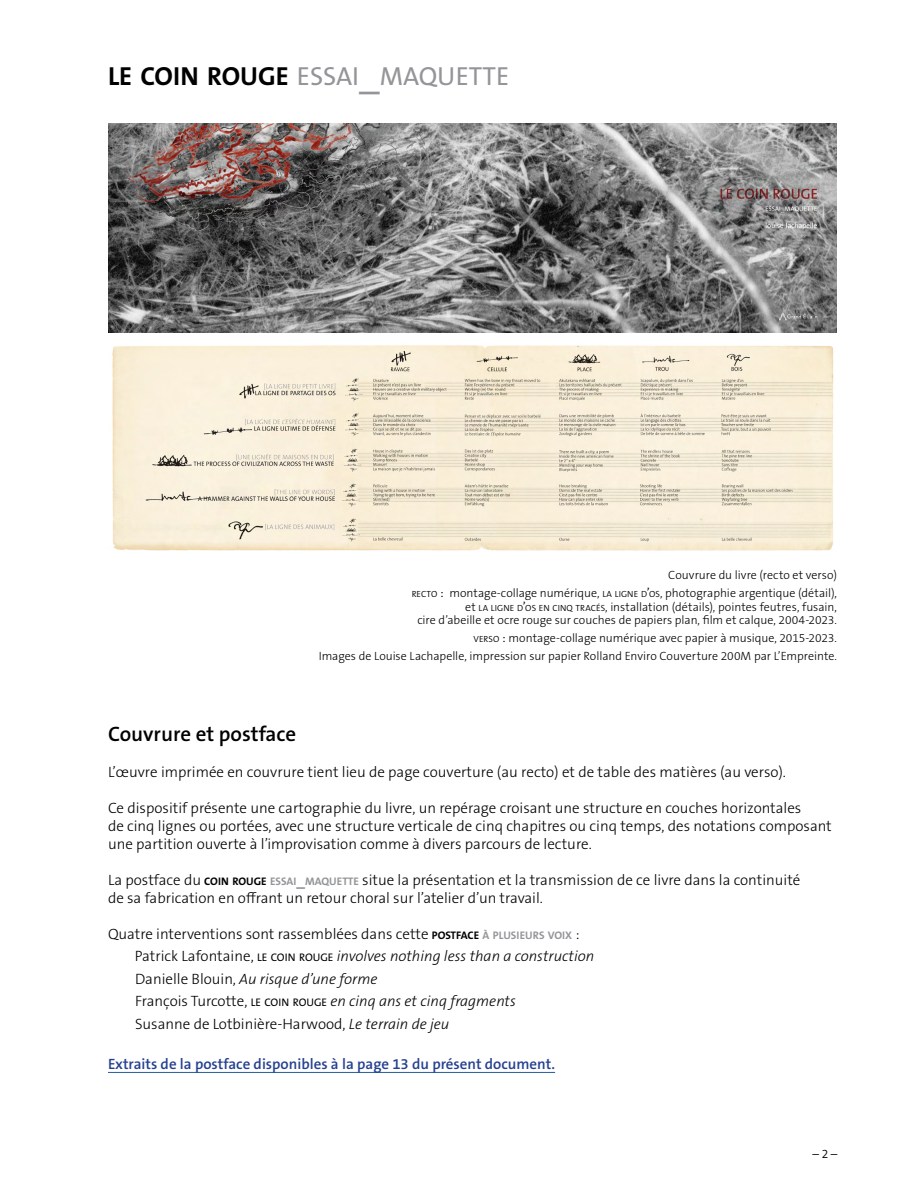
<style>
.page{position:relative;width:918px;height:1188px;background:#fff}
.page>*{position:absolute;margin:0;border:0;box-sizing:border-box;transform-origin:0 0}
.t1{font:26.25px "The Sans B W5 Plain";color:#939598}
.t2{font:600 21px "The Sans B W6";color:#000}
.t3{font:300 15px/22.5px "The Sans B W3";color:#000}
.t4{font:600 15px "The Sans B W6";color:#25408f}
.t5{font:300 12px/18px "The Sans B W3";color:#000;text-align:right}
.t6{font:300 12px "The Sans B W4";color:#000}
.s1{font-family:"The Sans B W7";font-weight:700;color:#000}
.s2{font-size:37.5px}
.s3{font-family:"The Sans B W4";font-size:8.85px}
.s4{font-family:"The Sans B W4";font-size:12.75px}
.s5{font-family:"The Sans B W7";font-weight:700;font-size:10.95px}
.s6{font-family:"The Sans B W7";font-weight:700;font-size:10.95px;color:#939598}
.s7{font-family:"The Sans B W7";font-weight:700;font-size:15.75px;color:#939598}
.s8{font-family:"The Sans B W5 Plain";font-weight:400;font-size:10.95px}
.s9{font-style:italic}
</style>
<div class="page">
<img style="left:108px;top:124px;width:729px;height:209px">
<img style="left:112px;top:345px;width:722px;height:206px">
<hr style="left:108px;top:1072px;width:447px;height:1px;background:#215e9e">
<h1 class="t1" style="left:108px;top:59px;width:403px"><span class="s1">LE COIN ROUGE</span> ESSAI<span class="s2">_</span>MAQUETTE</h1>
<p class="t5" style="left:412px;top:566px;width:427px">Couvrure du livre (recto et verso)<br><span class="s3">RECTO</span> <span class="s4">:</span> montage-collage numérique, <span class="s3">LA LIGNE D</span><span class="s4">’</span><span class="s3">OS</span>, photographie argentique (détail),</p>
<p class="t5" style="left:417px;top:600px;width:421px;line-height:13.5px">et <span class="s3">LA LIGNE D</span><span class="s4">’</span><span class="s3">OS EN CINQ TRACÉS</span>, installation (détails), pointes feutres, fusain,<br>cire d’abeille et ocre rouge sur couches de papiers plan, film et calque, 2004-2023.</p>
<p class="t5" style="left:319px;top:629px;width:520px"><span class="s3">VERSO</span> <span class="s4">:</span> montage-collage numérique avec papier à musique, 2015-2023.<br>Images de Louise Lachapelle, impression sur papier Rolland Enviro Couverture 200M par L’Empreinte.</p>
<h2 class="t2" style="left:108px;top:720px;width:190px">Couvrure et postface</h2>
<p class="t3" style="left:108px;top:761px;width:680px">L’œuvre imprimée en couvrure tient lieu de page couverture (au recto) et de table des matières (au verso).</p>
<p class="t3" style="left:108px;top:799px;width:725px;line-height:18px">Ce dispositif présente une cartographie du livre, un repérage croisant une structure en couches horizontales<br>de cinq lignes ou portées, avec une structure verticale de cinq chapitres ou cinq temps, des notations composant une partition ouverte à l’improvisation comme à divers parcours de lecture.</p>
<p class="t3" style="left:108px;top:871px;width:694px;line-height:18px">La postface du <span class="s5">COIN ROUGE</span> <span class="s6">ESSAI</span><span class="s7">_</span><span class="s6">MAQUETTE</span> situe la présentation et la transmission de ce livre dans la continuité de sa fabrication en offrant un retour choral sur l’atelier d’un travail.</p>
<p class="t3" style="left:135px;top:923px;width:461px;text-indent:-27px">Quatre interventions sont rassemblées dans cette <span class="s5">POSTFACE</span> <span class="s6">À PLUSIEURS VOIX</span> :<br>Patrick Lafontaine, <span class="s8">LE COIN ROUGE</span> <span class="s9">involves nothing less than a construction </span>Danielle Blouin, <span class="s9">Au risque d’une forme<br></span>François Turcotte, <span class="s8">LE COIN ROUGE</span> <span class="s9">en cinq ans et cinq fragments<br></span>Susanne de Lotbinière-Harwood, <span class="s9">Le terrain de jeu</span></p>
<p class="t4" style="left:108px;top:1055px;width:449px">Extraits de la postface disponibles à la page 13 du présent document.</p>
<p class="t6" style="left:813px;top:1146px;width:27px">– 2 –</p>
</div>
